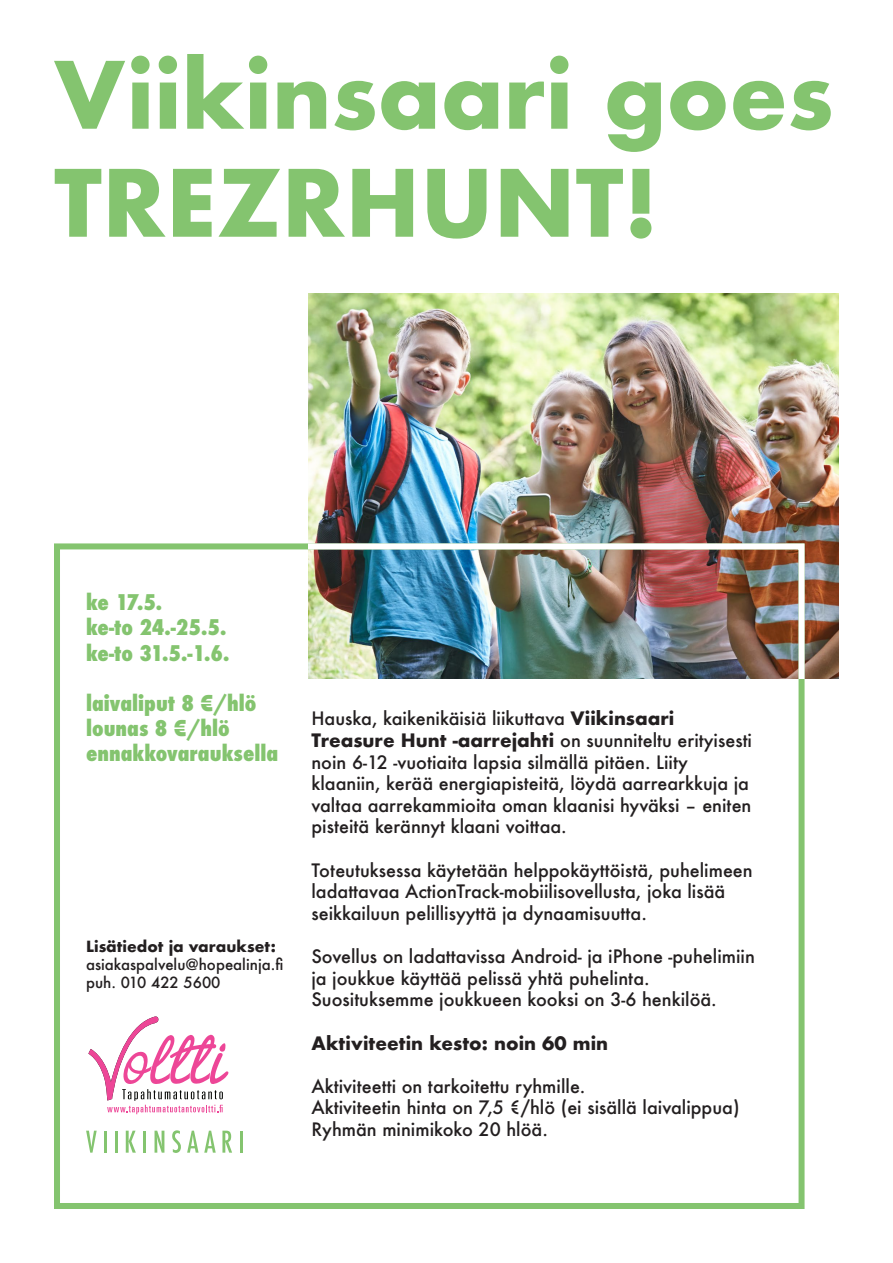
<style>
.page{position:relative;width:893px;height:1263px;background:#fff}
.page>*{position:absolute;margin:0;border:0;box-sizing:border-box;transform-origin:0 0}
.t1{font:700 90px/108px "Futura";color:#84c46f}
.t2{font:800 condensed 21px/25.2px "Futura";color:#84c46f}
.t3{font:500 18px/21.6px "Futura";color:#231f20}
.t4{font:700 18px "Futura";color:#231f20}
.t5{font:500 15px/18px "Futura";color:#231f20}
.t6{font:700 15px "Futura";color:#231f20}
.s1{font-weight:700}
</style>
<div class="page">
<hr style="left:104px;top:1131px;width:3px;height:22px;background:#84c46f">
<hr style="left:115px;top:1131px;width:3px;height:22px;background:#84c46f">
<svg style="left:126px;top:1131px;width:10px;height:22px"></svg>
<hr style="left:143px;top:1131px;width:3px;height:22px;background:#84c46f">
<hr style="left:240px;top:1131px;width:3px;height:22px;background:#84c46f">
<svg style="left:86px;top:1131px;width:11px;height:22px"></svg>
<svg style="left:155px;top:1131px;width:9px;height:22px"></svg>
<svg style="left:172px;top:1130px;width:9px;height:23px"></svg>
<svg style="left:187px;top:1131px;width:29px;height:22px"></svg>
<svg style="left:222px;top:1131px;width:10px;height:22px"></svg>
<img style="left:308px;top:293px;width:531px;height:385px">
<div style="left:54px;top:543px;width:750px;height:666px;border:6px solid #84c46f"></div>
<svg style="left:88px;top:1016px;width:141px;height:98px"></svg>
<img style="left:308px;top:543px;width:496px;height:135px">
<h1 class="t1" style="left:54px;top:41px;width:781px">Viikinsaari goes<br>TREZRHUNT!</h1>
<p class="t2" style="left:86px;top:590px;width:145px">ke 17.5.<br>ke-to 24.-25.5. ke-to 31.5.-1.6.</p>
<p class="t2" style="left:86px;top:691px;width:194px">laivaliput 8 €/hlö lounas 8 €/hlö ennakkovarauksella</p>
<p class="t6" style="left:86px;top:936px;width:191px">Lisätiedot ja varaukset:</p>
<p class="t5" style="left:86px;top:956px;width:199px">asiakaspalvelu@hopealinja.fi puh. 010 422 5600</p>
<p class="t3" style="left:311px;top:708px;width:442px">Hauska, kaikenikäisiä liikuttava <span class="s1">Viikinsaari Treasure Hunt -aarrejahti</span> on suunniteltu erityisesti noin 6-12 -vuotiaita lapsia silmällä pitäen. Liity klaaniin, kerää energiapisteitä, löydä aarrearkkuja ja valtaa aarrekammioita oman klaanisi hyväksi – eniten pisteitä kerännyt klaani voittaa.</p>
<p class="t3" style="left:311px;top:859px;width:443px">Toteutuksessa käytetään helppokäyttöistä, puhelimeen ladattavaa ActionTrack-mobiilisovellusta, joka lisää seikkailuun pelillisyyttä ja dynaamisuutta.</p>
<p class="t3" style="left:311px;top:945px;width:445px">Sovellus on ladattavissa Android- ja iPhone -puhelimiin ja joukkue käyttää pelissä yhtä puhelinta.<br>Suosituksemme joukkueen kooksi on 3-6 henkilöä.</p>
<p class="t4" style="left:311px;top:1030px;width:298px">Aktiviteetin kesto: noin 60 min</p>
<p class="t3" style="left:311px;top:1075px;width:430px">Aktiviteetti on tarkoitettu ryhmille.<br>Aktiviteetin hinta on 7,5 €/hlö (ei sisällä laivalippua)<br>Ryhmän minimikoko 20 hlöä.</p>
</div>
